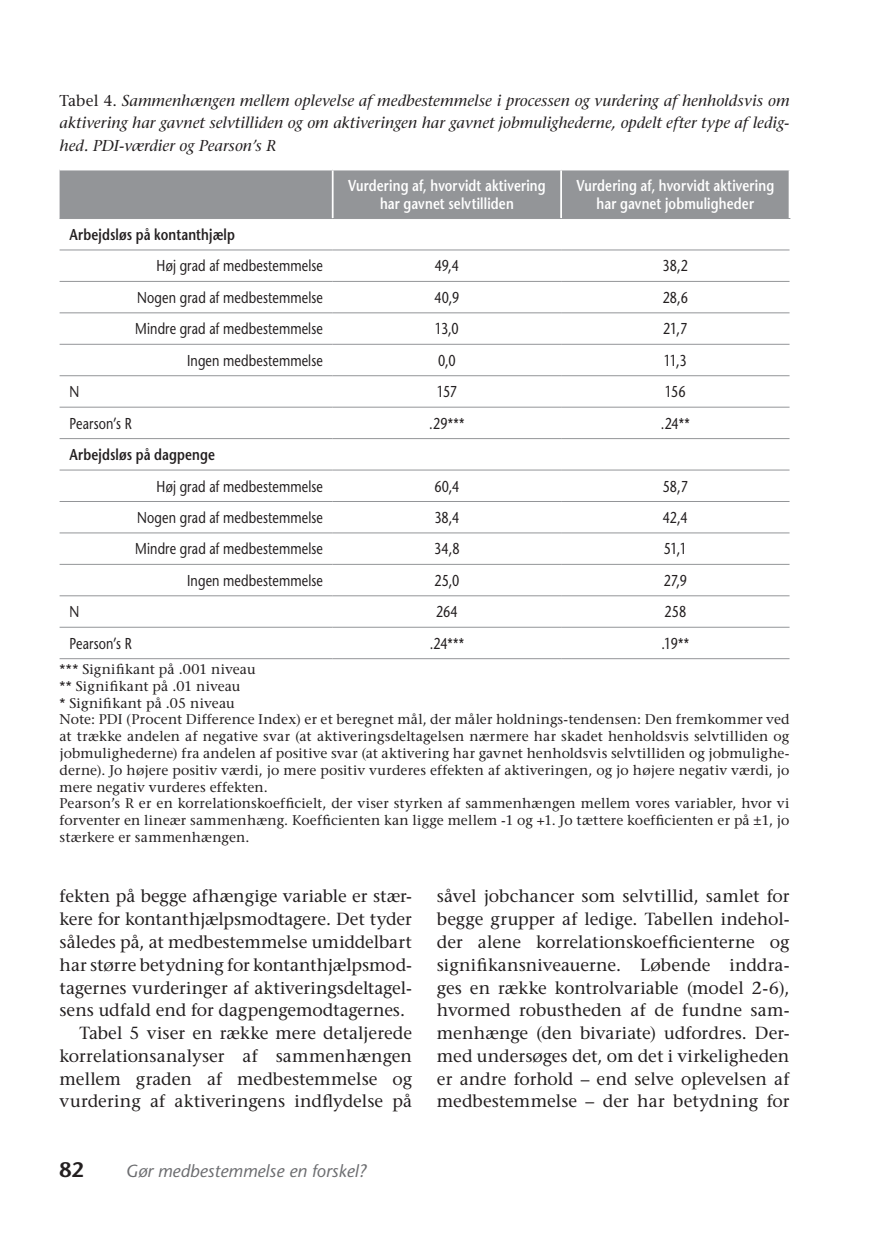
<style>
.page{position:relative;width:869px;height:1241px;background:#fff}
.page>*{position:absolute;margin:0;border:0;box-sizing:border-box;transform-origin:0 0}
.t1{font:600 21px "Stone Sans Std";color:#231f20}
.t2{font:500 17.5px/22.8px "Stone Serif Std";color:#231f20;text-align:justify}
.t3{font:italic 500 17.5px "Stone Sans Std";color:#6c6d70}
.t4{font:500 15.75px "Stone Sans Std";letter-spacing:.01em;color:#231f20;scale:.8 1}
.t5{font:italic 500 15.75px/22.8px "Stone Serif Std";letter-spacing:.005em;color:#231f20;text-align:justify}
.t6{font:600 15.75px/17.5px "Stone Sans Std";letter-spacing:.01em;color:#fff;text-align:center;scale:.8 1}
.t7{font:600 15.75px "Stone Sans Std";letter-spacing:.01em;color:#231f20;scale:.8 1}
.t8{font:500 14px/16.8px "Stone Serif Std";letter-spacing:.01em;color:#231f20}
.s1{font-style:normal}
</style>
<div class="page">
<div style="left:60px;top:170px;width:728px;height:48px;background:#939598"></div>
<svg style="left:60px;top:249px;width:729px;height:378px"></svg>
<hr style="left:331px;top:170px;width:2px;height:48px;background:#fff">
<hr style="left:560px;top:170px;width:1px;height:48px;background:#fff">
<hr style="left:60px;top:250px;width:272px;height:1px;background:#939598">
<hr style="left:332px;top:250px;width:229px;height:1px;background:#939598">
<hr style="left:561px;top:250px;width:228px;height:1px;background:#939598">
<hr style="left:60px;top:281px;width:272px;height:1px;background:#939598">
<hr style="left:332px;top:281px;width:229px;height:1px;background:#939598">
<hr style="left:561px;top:281px;width:228px;height:1px;background:#939598">
<hr style="left:60px;top:312px;width:272px;height:1px;background:#939598">
<hr style="left:332px;top:312px;width:229px;height:1px;background:#939598">
<hr style="left:561px;top:312px;width:228px;height:1px;background:#939598">
<hr style="left:60px;top:344px;width:272px;height:1px;background:#939598">
<hr style="left:332px;top:344px;width:229px;height:1px;background:#939598">
<hr style="left:561px;top:344px;width:228px;height:1px;background:#939598">
<hr style="left:60px;top:375px;width:272px;height:1px;background:#939598">
<hr style="left:332px;top:375px;width:229px;height:1px;background:#939598">
<hr style="left:561px;top:375px;width:228px;height:1px;background:#939598">
<hr style="left:60px;top:407px;width:272px;height:1px;background:#939598">
<hr style="left:332px;top:407px;width:229px;height:1px;background:#939598">
<hr style="left:561px;top:407px;width:228px;height:1px;background:#939598">
<hr style="left:60px;top:438px;width:272px;height:1px;background:#939598">
<hr style="left:332px;top:438px;width:229px;height:1px;background:#939598">
<hr style="left:561px;top:438px;width:228px;height:1px;background:#939598">
<hr style="left:60px;top:469px;width:272px;height:1px;background:#939598">
<hr style="left:332px;top:469px;width:229px;height:1px;background:#939598">
<hr style="left:561px;top:469px;width:228px;height:1px;background:#939598">
<hr style="left:60px;top:501px;width:272px;height:1px;background:#939598">
<hr style="left:332px;top:501px;width:229px;height:1px;background:#939598">
<hr style="left:561px;top:501px;width:228px;height:1px;background:#939598">
<hr style="left:60px;top:532px;width:272px;height:1px;background:#939598">
<hr style="left:332px;top:532px;width:229px;height:1px;background:#939598">
<hr style="left:561px;top:532px;width:228px;height:1px;background:#939598">
<hr style="left:60px;top:564px;width:272px;height:1px;background:#939598">
<hr style="left:332px;top:564px;width:229px;height:1px;background:#939598">
<hr style="left:561px;top:564px;width:228px;height:1px;background:#939598">
<hr style="left:60px;top:595px;width:272px;height:1px;background:#939598">
<hr style="left:332px;top:595px;width:229px;height:1px;background:#939598">
<hr style="left:561px;top:595px;width:228px;height:1px;background:#939598">
<hr style="left:60px;top:627px;width:272px;height:1px;background:#939598">
<hr style="left:332px;top:627px;width:229px;height:1px;background:#939598">
<hr style="left:561px;top:627px;width:228px;height:1px;background:#939598">
<hr style="left:60px;top:218px;width:272px;height:1px;background:#939598">
<hr style="left:332px;top:218px;width:229px;height:1px;background:#939598">
<hr style="left:561px;top:218px;width:229px;height:1px;background:#939598">
<hr style="left:60px;top:658px;width:272px;height:1px;background:#939598">
<hr style="left:332px;top:658px;width:229px;height:1px;background:#939598">
<hr style="left:561px;top:658px;width:228px;height:1px;background:#939598">
<p class="t5" style="left:60px;top:89px;width:731px"><span class="s1">Tabel 4.</span> Sammenhængen mellem oplevelse af medbestemmelse i processen og vurdering af henholdsvis om aktivering har gavnet selvtilliden og om aktiveringen har gavnet jobmulighederne, opdelt efter type af ledig&shy;hed. PDI-værdier og Pearson’s R</p>
<p class="t6" style="left:348px;top:177px;width:249px">Vurdering af, hvorvidt aktivering har gavnet selvtilliden</p>
<p class="t6" style="left:576px;top:177px;width:249px">Vurdering af, hvorvidt aktivering har gavnet jobmuligheder</p>
<p class="t7" style="left:69px;top:225px;width:208px">Arbejdsløs på kontanthjælp</p>
<p class="t4" style="left:156px;top:256px;width:209px">Høj grad af medbestemmelse</p>
<p class="t4" style="left:434px;top:256px;width:32px">49,4</p>
<p class="t4" style="left:662px;top:256px;width:33px">38,2</p>
<p class="t4" style="left:137px;top:288px;width:233px">Nogen grad af medbestemmelse</p>
<p class="t4" style="left:434px;top:288px;width:33px">40,9</p>
<p class="t4" style="left:662px;top:288px;width:33px">28,6</p>
<p class="t4" style="left:135px;top:319px;width:236px">Mindre grad af medbestemmelse</p>
<p class="t4" style="left:435px;top:319px;width:31px">13,0</p>
<p class="t4" style="left:663px;top:319px;width:32px">21,7</p>
<p class="t4" style="left:187px;top:351px;width:171px">Ingen medbestemmelse</p>
<p class="t4" style="left:438px;top:351px;width:24px">0,0</p>
<p class="t4" style="left:663px;top:351px;width:30px">11,3</p>
<p class="t4" style="left:69px;top:382px;width:14px">N</p>
<p class="t4" style="left:436px;top:382px;width:27px">157</p>
<p class="t4" style="left:664px;top:382px;width:27px">156</p>
<p class="t4" style="left:69px;top:414px;width:79px">Pearson’s R</p>
<p class="t4" style="left:429px;top:414px;width:46px">.29***</p>
<p class="t4" style="left:660px;top:414px;width:37px">.24**</p>
<p class="t7" style="left:69px;top:445px;width:183px">Arbejdsløs på dagpenge</p>
<p class="t4" style="left:156px;top:476px;width:209px">Høj grad af medbestemmelse</p>
<p class="t4" style="left:434px;top:476px;width:33px">60,4</p>
<p class="t4" style="left:662px;top:476px;width:33px">58,7</p>
<p class="t4" style="left:137px;top:508px;width:233px">Nogen grad af medbestemmelse</p>
<p class="t4" style="left:434px;top:508px;width:33px">38,4</p>
<p class="t4" style="left:662px;top:508px;width:32px">42,4</p>
<p class="t4" style="left:135px;top:539px;width:236px">Mindre grad af medbestemmelse</p>
<p class="t4" style="left:434px;top:539px;width:33px">34,8</p>
<p class="t4" style="left:663px;top:539px;width:30px">51,1</p>
<p class="t4" style="left:187px;top:571px;width:171px">Ingen medbestemmelse</p>
<p class="t4" style="left:434px;top:571px;width:33px">25,0</p>
<p class="t4" style="left:663px;top:571px;width:31px">27,9</p>
<p class="t4" style="left:69px;top:602px;width:14px">N</p>
<p class="t4" style="left:436px;top:602px;width:29px">264</p>
<p class="t4" style="left:664px;top:602px;width:29px">258</p>
<p class="t4" style="left:69px;top:634px;width:79px">Pearson’s R</p>
<p class="t4" style="left:429px;top:634px;width:45px">.24***</p>
<p class="t4" style="left:661px;top:634px;width:36px">.19**</p>
<p class="t8" style="left:60px;top:660px;width:731px">*** Signifikant på .001 niveau<br>** Signifikant på .01 niveau<br>* Signifikant på .05 niveau<br>Note: PDI (Procent Difference Index) er et beregnet mål, der måler holdnings-tendensen: Den fremkommer ved at trække andelen af negative svar (at aktiveringsdeltagelsen nærmere har skadet henholdsvis selvtilliden og jobmulighederne) fra andelen af positive svar (at aktivering har gavnet henholdsvis selvtilliden og jobmulighe&shy;derne). Jo højere positiv værdi, jo mere positiv vurderes effekten af aktiveringen, og jo højere negativ værdi, jo mere negativ vurderes effekten.<br>Pearson’s R er en korrelationskoefficielt, der viser styrken af sammenhængen mellem vores variabler, hvor vi forventer en lineær sammenhæng. Koefficienten kan ligge mellem -1 og +1. Jo tættere koefficienten er på ±1, jo stærkere er sammenhængen.</p>
<p class="t2" style="left:60px;top:884px;width:354px">fekten på begge afhængige variable er stær-</p>
<p class="t2" style="left:60px;top:907px;width:354px">kere for kontanthjælpsmodtagere. Det tyder</p>
<p class="t2" style="left:60px;top:930px;width:354px">således på, at medbestemmelse umiddelbart</p>
<p class="t2" style="left:60px;top:953px;width:354px">har større betydning for kontanthjælpsmod-</p>
<p class="t2" style="left:60px;top:975px;width:354px">tagernes vurderinger af aktiveringsdeltagel-</p>
<p class="t2" style="left:60px;top:998px;width:347px">sens udfald end for dagpengemodtagernes.</p>
<p class="t2" style="left:79px;top:1021px;width:334px">Tabel 5 viser en række mere detaljerede</p>
<p class="t2" style="left:60px;top:1044px;width:354px">korrelationsanalyser af sammenhængen</p>
<p class="t2" style="left:60px;top:1066px;width:354px">mellem graden af medbestemmelse og</p>
<p class="t2" style="left:60px;top:1089px;width:354px">vurdering af aktiveringens indflydelse på</p>
<p class="t1" style="left:60px;top:1156px;width:26px">82</p>
<p class="t3" style="left:126px;top:1160px;width:242px">Gør medbestemmelse en forskel?</p>
<p class="t2" style="left:437px;top:884px;width:354px">såvel jobchancer som selvtillid, samlet for begge grupper af ledige. Tabellen indehol&shy;der alene korrelationskoefficienterne og signifikansniveauerne. Løbende inddra&shy;ges en række kontrolvariable (model 2-6), hvormed robustheden af de fundne sam&shy;menhænge (den bivariate) udfordres. Der&shy;med undersøges det, om det i virkeligheden er andre forhold – end selve oplevelsen af medbestemmelse – der har betydning for</p>
</div>
